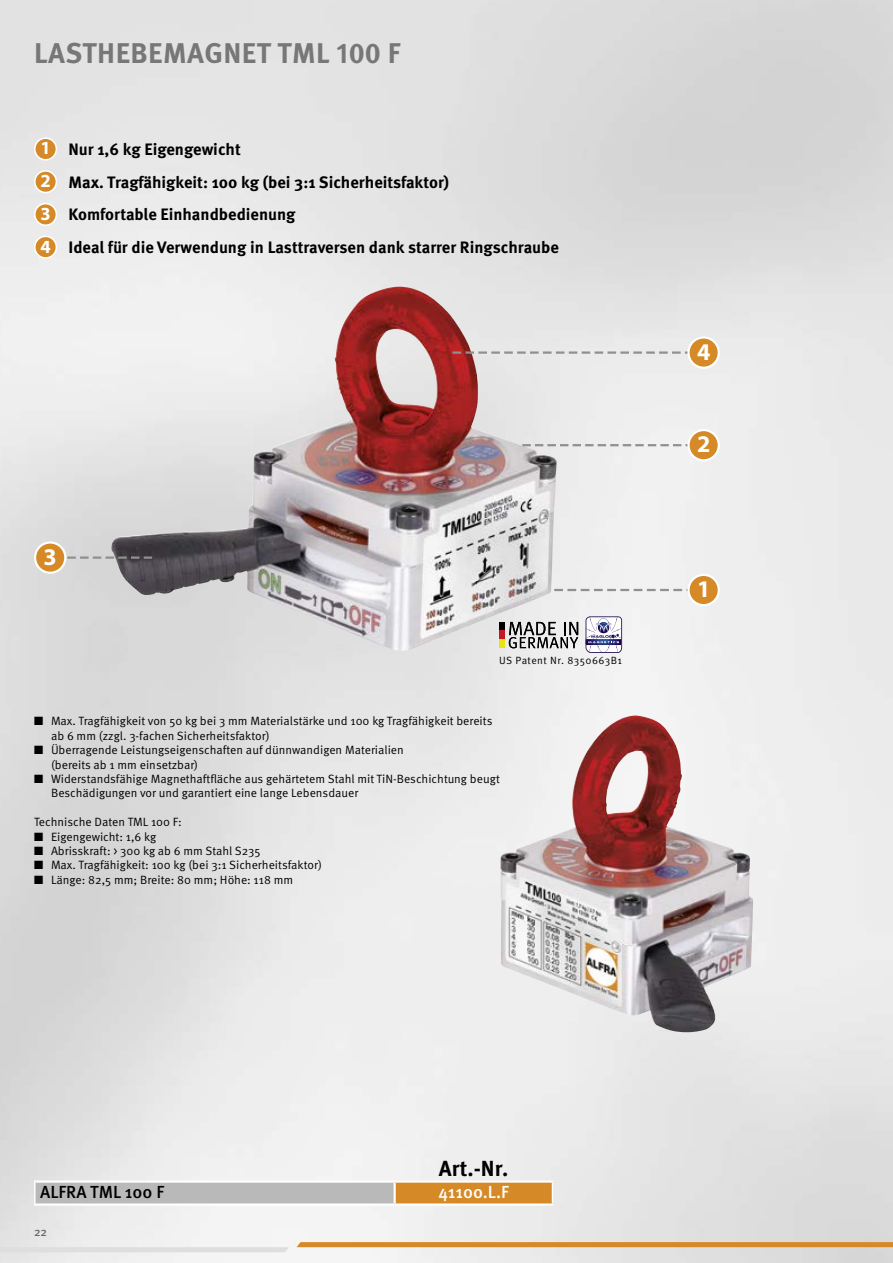
<style>
.page{position:relative;width:893px;height:1263px;background:#fff}
.page>*{position:absolute;margin:0;border:0;box-sizing:border-box;transform-origin:0 0}
.Ü2_Grey-Design{font:700 28.5px "Meta OT";letter-spacing:.015em;color:#777}
.Detail_Punkt_Kreis{font:700 24px "Myriad Pro";color:#fff}
.Art-Nr_Überschrift_g{font:700 21.75px "Meta OT";color:#000}
.t1{font:700 18.6px "Myriad Pro";color:#fff}
.Art-Name_zu_Art-Nr{font:500 17.4px "Meta OT";color:#000}
.Art-Nr_rechts{font:500 17.4px "Meta OT";color:#fff}
.Aufzählpunkte_Vortei{font:700 16.5px "Meta OT";color:#000}
.Aufzählungen_Rotes_K{font:12px/14.4px "Meta OT";color:#000}
.t2{font:12px "Meta OT";color:#5e5e5d}
.US_Patentnr{font:10.5px "Meta OT";letter-spacing:.04em;color:#000}
</style>
<div class="page">
<img style="left:0;top:0;width:893px;height:1263px">
<svg style="left:297px;top:1242px;width:596px;height:5px;background:#d58c2b"></svg>
<svg style="left:0;top:1247px;width:289px;height:5px"></svg>
<div style="left:35px;top:1181px;width:360px;height:23px;background:#b9b9ba"></div>
<div style="left:395px;top:1181px;width:157px;height:23px;background:#d58a27"></div>
<hr style="left:34px;top:1180px;width:361px;height:3px;background:#fff">
<hr style="left:395px;top:1180px;width:158px;height:3px;background:#fff">
<hr style="left:394px;top:1183px;width:2px;height:20px;background:#fff">
<hr style="left:34px;top:1203px;width:361px;height:3px;background:#fff">
<hr style="left:395px;top:1203px;width:158px;height:3px;background:#fff">
<hr style="left:34px;top:1183px;width:2px;height:20px;background:#fff">
<svg style="left:552px;top:1183px;width:1px;height:20px"></svg>
<img style="left:111px;top:287px;width:280px;height:265px">
<img style="left:500px;top:715px;width:166px;height:314px">
<div style="left:35px;top:138px;width:21px;height:22px;background:#d58a27;border-radius:50%"></div>
<div style="left:34px;top:137px;width:23px;height:24px;border:2px solid #fff;border-radius:50%"></div>
<div style="left:35px;top:171px;width:21px;height:21px;background:#d58a27;border-radius:50%"></div>
<div style="left:34px;top:170px;width:23px;height:23px;border:2px solid #fff;border-radius:50%"></div>
<div style="left:35px;top:204px;width:21px;height:21px;background:#d58a27;border-radius:50%"></div>
<div style="left:34px;top:203px;width:23px;height:23px;border:2px solid #fff;border-radius:50%"></div>
<div style="left:35px;top:236px;width:21px;height:22px;background:#d58a27;border-radius:50%"></div>
<div style="left:34px;top:236px;width:23px;height:23px;border:2px solid #fff;border-radius:50%"></div>
<svg style="left:522px;top:444px;width:165px;height:2px"></svg>
<div style="left:688px;top:430px;width:31px;height:30px;background:#d58a27;border-radius:50%"></div>
<div style="left:687px;top:429px;width:33px;height:32px;border:2px solid #fff;border-radius:50%"></div>
<svg style="left:453px;top:351px;width:234px;height:3px"></svg>
<div style="left:688px;top:337px;width:31px;height:31px;background:#d58a27;border-radius:50%"></div>
<div style="left:687px;top:336px;width:33px;height:33px;border:2px solid #fff;border-radius:50%"></div>
<svg style="left:554px;top:589px;width:133px;height:2px"></svg>
<div style="left:688px;top:575px;width:31px;height:30px;background:#d58a27;border-radius:50%"></div>
<div style="left:687px;top:574px;width:33px;height:32px;border:2px solid #fff;border-radius:50%"></div>
<svg style="left:66px;top:556px;width:86px;height:3px"></svg>
<div style="left:35px;top:542px;width:30px;height:31px;background:#d58a27;border-radius:50%"></div>
<div style="left:34px;top:541px;width:32px;height:33px;border:2px solid #fff;border-radius:50%"></div>
<svg style="left:585px;top:616px;width:37px;height:37px"></svg>
<svg style="left:509px;top:622px;width:69px;height:26px;background:#969696"></svg>
<div style="left:499px;top:622px;width:5px;height:8px;background:#000"></div>
<div style="left:499px;top:630px;width:5px;height:9px;background:#c31924"></div>
<div style="left:499px;top:639px;width:5px;height:9px;background:#eae314"></div>
<p class="Ü2_Grey-Design" style="left:34px;top:36px;width:368px">LASTHEBEMAGNET TML 100 F</p>
<p class="t1" style="left:40px;top:138px;width:12px">1</p>
<p class="t1" style="left:40px;top:170px;width:12px">2</p>
<p class="t1" style="left:40px;top:203px;width:12px">3</p>
<p class="t1" style="left:40px;top:236px;width:12px">4</p>
<p class="Aufzählpunkte_Vortei" style="left:69px;top:139px;width:174px">Nur 1,6 kg Eigengewicht</p>
<p class="Aufzählpunkte_Vortei" style="left:69px;top:172px;width:382px">Max. Tragfähigkeit: 100 kg (bei 3:1 Sicherheitsfaktor)</p>
<p class="Aufzählpunkte_Vortei" style="left:69px;top:205px;width:228px">Komfortable Einhandbedienung</p>
<p class="Aufzählpunkte_Vortei" style="left:69px;top:237px;width:492px">Ideal für die Verwendung in Lasttraversen dank starrer Ringschraube</p>
<p class="Detail_Punkt_Kreis" style="left:44px;top:543px;width:15px">3</p>
<p class="US_Patentnr" style="left:499px;top:654px;width:124px">US Patent Nr. 8350663B1</p>
<p class="Aufzählungen_Rotes_K" style="left:51px;top:714px;width:443px;text-indent:-17px">■ Max. Tragfähigkeit von 50 kg bei 3 mm Materialstärke und 100 kg Tragfähigkeit bereits ab 6 mm (zzgl. 3-fachen Sicherheitsfaktor)</p>
<p class="Aufzählungen_Rotes_K" style="left:51px;top:743px;width:354px;text-indent:-17px">■ Überragende Leistungseigenschaften auf dünnwandigen Materialien (bereits ab 1 mm einsetzbar)</p>
<p class="Aufzählungen_Rotes_K" style="left:51px;top:772px;width:450px;text-indent:-17px">■ Widerstandsfähige Magnethaftfläche aus gehärtetem Stahl mit TiN-Beschichtung beugt<br>Beschädigungen vor und garantiert eine lange Lebensdauer</p>
<p class="Aufzählungen_Rotes_K" style="left:34px;top:815px;width:149px">Technische Daten TML 100 F:</p>
<p class="Aufzählungen_Rotes_K" style="left:34px;top:829px;width:124px">■ Eigengewicht: 1,6 kg</p>
<p class="Aufzählungen_Rotes_K" style="left:34px;top:844px;width:228px">■ Abrisskraft: &gt; 300 kg ab 6 mm Stahl S235</p>
<p class="Aufzählungen_Rotes_K" style="left:34px;top:858px;width:289px">■ Max. Tragfähigkeit: 100 kg (bei 3:1 Sicherheitsfaktor)</p>
<p class="Aufzählungen_Rotes_K" style="left:34px;top:873px;width:261px">■ Länge: 82,5 mm; Breite: 80 mm; Höhe: 118 mm</p>
<p class="Detail_Punkt_Kreis" style="left:697px;top:338px;width:15px">4</p>
<p class="Detail_Punkt_Kreis" style="left:697px;top:431px;width:15px">2</p>
<p class="Detail_Punkt_Kreis" style="left:697px;top:575px;width:15px">1</p>
<p class="Art-Nr_Überschrift_g" style="left:439px;top:1156px;width:71px">Art.-Nr.</p>
<p class="Art-Name_zu_Art-Nr" style="left:40px;top:1182px;width:126px">ALFRA TML 100 F</p>
<p class="Art-Nr_rechts" style="left:438px;top:1182px;width:72px">41100.L.F</p>
<p class="t2" style="left:34px;top:1225px;width:15px">22</p>
</div>
